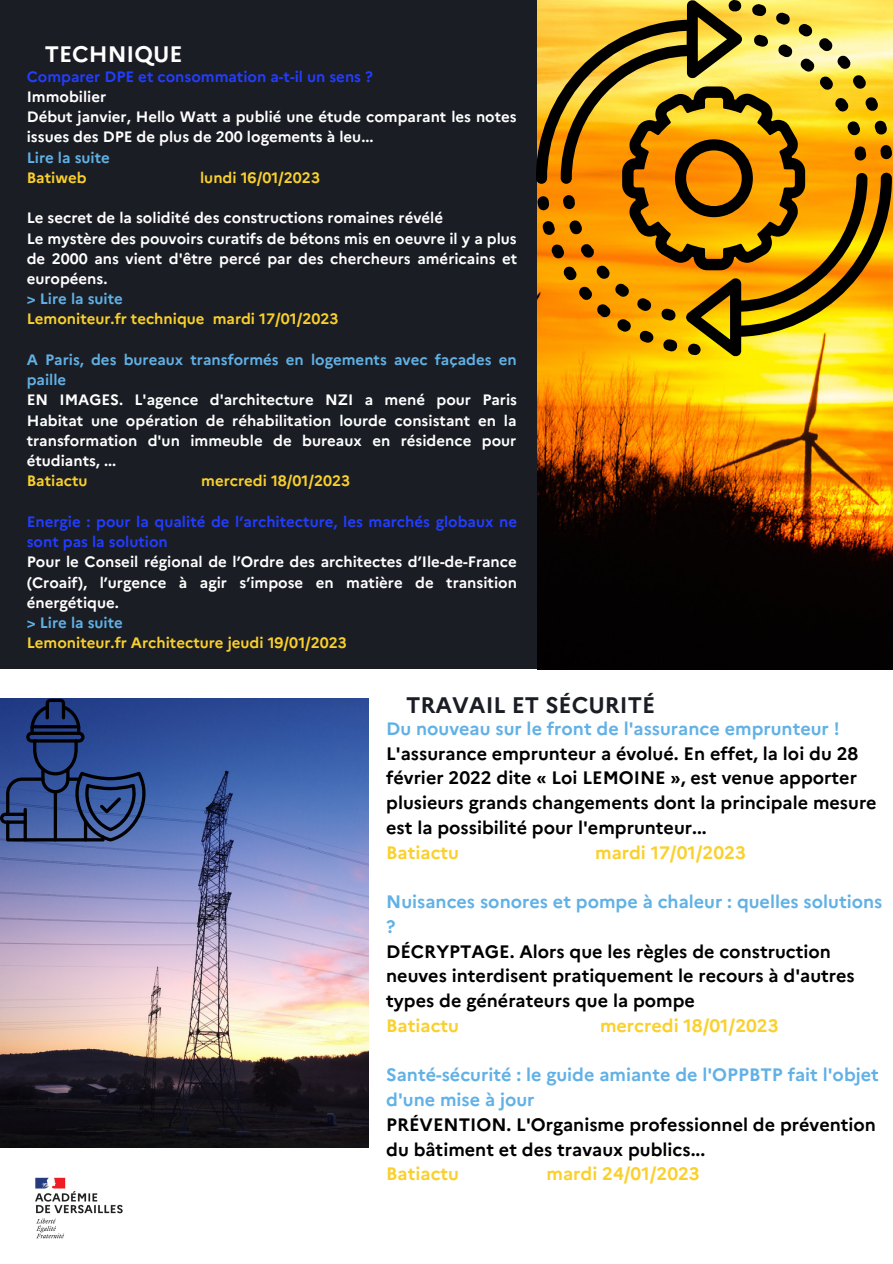
<style>
.page{position:relative;width:893px;height:1264px;background:#fff}
.page>*{position:absolute;margin:0;border:0;box-sizing:border-box;transform-origin:0 0}
.t1{font:700 22.5px "Marianne";color:#1a1d24}
.t2{font:700 22.35px "Marianne";color:#fff}
.t3{font:700 18px/24.8px "Marianne";color:#000}
.t4{font:700 18px/24.8px "Marianne";color:#61b1e6}
.t5{font:700 18px "Marianne";color:#fad02c}
.t6{font:700 15px/20.2px "Marianne";color:#fff}
.t7{font:700 15px "Marianne";color:#fad02c}
.t8{font:700 15px/20.2px "Marianne";color:#233dff}
.t9{font:700 15px/20.2px "Marianne";color:#61b1e6}
</style>
<div class="page">
<div style="left:0;top:0;width:537px;height:668px;background:#1a1d24"></div>
<img style="left:537px;top:356px;width:355px;height:313px">
<img style="left:0;top:698px;width:369px;height:449px">
<img style="left:35px;top:1177px;width:88px;height:62px">
<svg style="left:0;top:698px;width:147px;height:143px;background:#2a4380"></svg>
<svg style="left:536px;top:0;width:356px;height:356px;background:#c59319"></svg>
<h2 class="t2" style="left:45px;top:40px;width:139px">TECHNIQUE</h2>
<p class="t8" style="left:27px;top:66px;width:348px">Comparer DPE et consommation a-t-il un sens ?</p>
<p class="t6" style="left:27px;top:86px;width:491px">Immobilier<br>Début janvier, Hello Watt a publié une étude comparant les notes issues des DPE de plus de 200 logements à leu...</p>
<p class="t9" style="left:27px;top:147px;width:85px">Lire la suite</p>
<p class="t7" style="left:27px;top:168px;width:61px">Batiweb</p>
<p class="t7" style="left:200px;top:168px;width:121px">lundi 16/01/2023</p>
<p class="t6" style="left:27px;top:208px;width:492px">Le secret de la solidité des constructions romaines révélé<br>Le mystère des pouvoirs curatifs de bétons mis en oeuvre il y a plus de 2000 ans vient d'être percé par des chercheurs américains et européens.</p>
<p class="t9" style="left:27px;top:289px;width:98px">&gt; Lire la suite</p>
<p class="t7" style="left:27px;top:310px;width:313px">Lemoniteur.fr technique mardi 17/01/2023</p>
<p class="t9" style="left:27px;top:349px;width:491px">A Paris, des bureaux transformés en logements avec façades en paille</p>
<p class="t6" style="left:27px;top:390px;width:492px;text-align:justify">EN IMAGES. L'agence d'architecture NZI a mené pour Paris Habitat une opération de réhabilitation lourde consistant en la transformation d'un immeuble de bureaux en résidence pour étudiants, ...</p>
<p class="t7" style="left:27px;top:472px;width:62px">Batiactu</p>
<p class="t7" style="left:201px;top:472px;width:151px">mercredi 18/01/2023</p>
<p class="t8" style="left:27px;top:511px;width:492px">Energie : pour la qualité de l’architecture, les marchés globaux ne sont pas la solution</p>
<p class="t6" style="left:27px;top:552px;width:491px;text-align:justify">Pour le Conseil régional de l’Ordre des architectes d’Ile-de-France (Croaif), l’urgence à agir s’impose en matière de transition énergétique.</p>
<p class="t9" style="left:27px;top:612px;width:98px">&gt; Lire la suite</p>
<p class="t7" style="left:27px;top:634px;width:322px">Lemoniteur.fr Architecture jeudi 19/01/2023</p>
<h1 class="t1" style="left:406px;top:691px;width:251px">TRAVAIL ET SÉCURITÉ</h1>
<p class="t4" style="left:386px;top:716px;width:455px">Du nouveau sur le front de l'assurance emprunteur !</p>
<p class="t3" style="left:386px;top:740px;width:492px">L'assurance emprunteur a évolué. En effet, la loi du 28 février 2022 dite « Loi LEMOINE », est venue apporter plusieurs grands changements dont la principale mesure est la possibilité pour l'emprunteur...</p>
<p class="t5" style="left:386px;top:841px;width:74px">Batiactu</p>
<p class="t5" style="left:595px;top:841px;width:152px">mardi 17/01/2023</p>
<p class="t4" style="left:386px;top:889px;width:497px">Nuisances sonores et pompe à chaleur : quelles solutions ?</p>
<p class="t3" style="left:386px;top:938px;width:470px">DÉCRYPTAGE. Alors que les règles de construction neuves interdisent pratiquement le recours à d'autres types de générateurs que la pompe</p>
<p class="t5" style="left:386px;top:1014px;width:74px">Batiactu</p>
<p class="t5" style="left:600px;top:1014px;width:180px">mercredi 18/01/2023</p>
<p class="t4" style="left:386px;top:1062px;width:494px">Santé-sécurité : le guide amiante de l'OPPBTP fait l'objet d'une mise à jour</p>
<p class="t3" style="left:386px;top:1111px;width:491px">PRÉVENTION. L'Organisme professionnel de prévention du bâtiment et des travaux publics...</p>
<p class="t5" style="left:386px;top:1162px;width:74px">Batiactu</p>
<p class="t5" style="left:546px;top:1162px;width:155px">mardi 24/01/2023</p>
</div>
